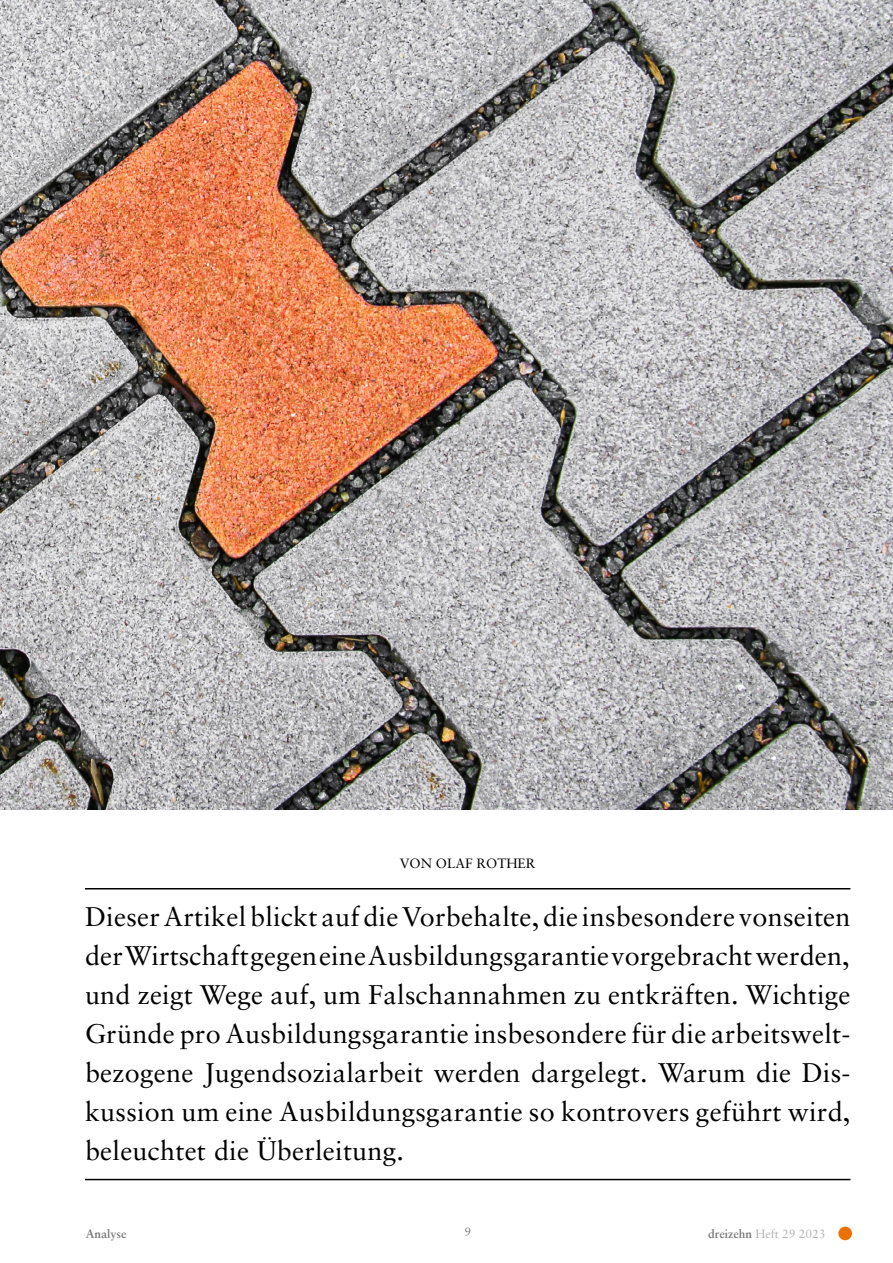
<style>
.page{position:relative;width:893px;height:1263px;background:#fff}
.page>*{position:absolute;margin:0;border:0;box-sizing:border-box;transform-origin:0 0}
._3_Einleitungstext{font:27px/39px "Sabon LT Pro";letter-spacing:.01em;color:#000;text-align:justify}
._4_Fließtext{font:13.5px "Sabon LT Pro";color:#000}
.t1{font:12px "Sabon LT Pro";color:#b3b2b2}
.t2{font:700 12px "Sabon LT Pro";color:#7c7b7b}
.t3{font:12px "Sabon LT Pro";color:#7c7b7b}
.s1{font-weight:700;color:#7c7b7b}
</style>
<div class="page">
<div style="left:838px;top:1226px;width:14px;height:14px;background:#ed7004;border-radius:50%"></div>
<img style="left:0;top:0;width:893px;height:809px">
<hr style="left:85px;top:1179px;width:765px;height:1px;background:#000">
<hr style="left:85px;top:888px;width:765px;height:1px;background:#000">
<p class="_4_Fließtext" style="left:400px;top:855px;width:137px">VON OLAF ROTHER</p>
<p class="_3_Einleitungstext" style="left:85px;top:897px;width:767px">Dieser Artikel blickt auf die Vorbehalte, die insbesondere vonseiten der Wirtschaft gegen eine Ausbildungsgarantie vorgebracht werden, und zeigt Wege auf, um Falschannahmen zu entkräften. Wichtige Gründe pro Ausbildungsgarantie insbesondere für die arbeitswelt&shy;bezogene Jugendsozialarbeit werden dargelegt. Warum die Dis&shy;kussion um eine Ausbildungsgarantie so kontrovers geführt wird, beleuchtet die Überleitung.</p>
<p class="t2" style="left:86px;top:1226px;width:42px">Analyse</p>
<p class="t3" style="left:464px;top:1224px;width:8px">9</p>
<p class="t1" style="left:708px;top:1226px;width:119px"><span class="s1">dreizehn</span> Heft 29 2023</p>
</div>
